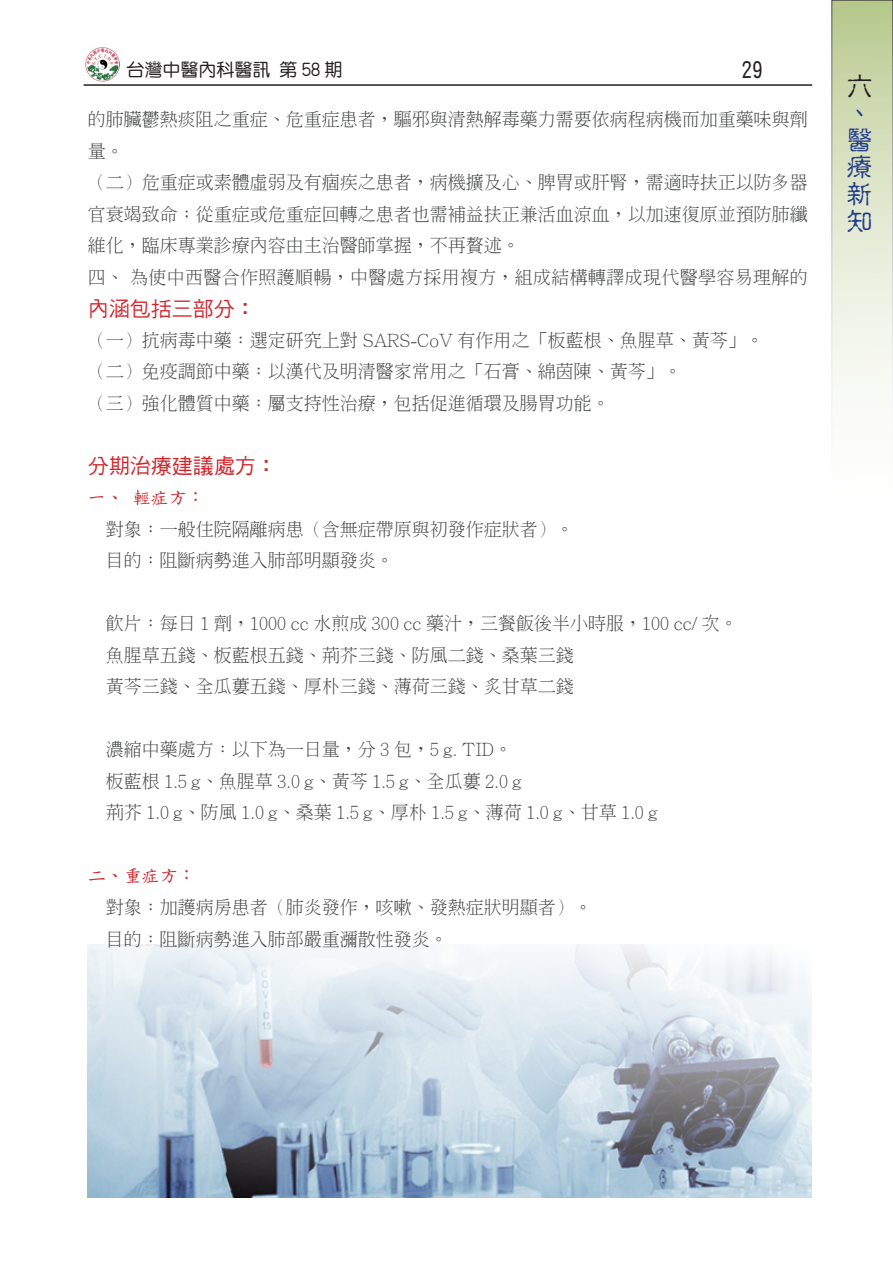
<style>
.page{position:relative;width:893px;height:1263px;background:#fff}
.page>*{position:absolute;margin:0;border:0;box-sizing:border-box;transform-origin:0 0}
.t1{font:27px/27px "DF Gu Yin W5 WIN BF";color:#253f8e}
.t2{font:27px "DF Gu Yin W5 WIN BF";color:#231f20}
.t3{font:21px "DF Hei Md HK BF";color:#d1232a}
.t4{font:21px "DF Hei Md HK BF";color:#231f20}
.t5{font:300 18px/31.5px "Adobe Ming Std";color:#454646}
.t6{font:18px "DF Yuan Md HK BF";color:#231f20}
.t7{font:18px "DF Kai Shu SB Estd BF";color:#d1232a}
</style>
<div class="page">
<hr style="left:84px;top:84px;width:728px;height:2px;background:#231f20">
<img style="left:85px;top:48px;width:34px;height:34px">
<div style="left:832px;top:0;width:61px;height:531px;background:linear-gradient(to bottom,#bfce99,#fff)"></div>
<img style="left:88px;top:945px;width:723px;height:253px">
<p class="t6" style="left:126px;top:61px;width:217px">台灣中醫內科醫訊 第 58 期</p>
<p class="t4" style="left:742px;top:61px;width:22px">29</p>
<p class="t5" style="left:88px;top:103px;width:722px">的肺臟鬱熱痰阻之重症、危重症患者，驅邪與清熱解毒藥力需要依病程病機而加重藥味與劑量。<br>（二）危重症或素體虛弱及有痼疾之患者，病機擴及心、脾胃或肝腎，需適時扶正以防多器官衰竭致命；從重症或危重症回轉之患者也需補益扶正兼活血涼血，以加速復原並預防肺纖維化，臨床專業診療內容由主治醫師掌握，不再贅述。<br>四、 為使中西醫合作照護順暢，中醫處方採用複方，組成結構轉譯成現代醫學容易理解的</p>
<p class="t3" style="left:88px;top:298px;width:170px">內涵包括三部分：</p>
<p class="t5" style="left:88px;top:324px;width:677px">（一）抗病毒中藥：選定研究上對 SARS-CoV 有作用之「板藍根、魚腥草、黃芩」。（二）免疫調節中藥：以漢代及明清醫家常用之「石膏、綿茵陳、黃芩」。<br>（三）強化體質中藥：屬支持性治療，包括促進循環及腸胃功能。</p>
<p class="t3" style="left:88px;top:456px;width:191px">分期治療建議處方：</p>
<p class="t7" style="left:88px;top:489px;width:119px">一、 輕症方：</p>
<p class="t5" style="left:106px;top:513px;width:469px">對象：一般住院隔離病患（含無症帶原與初發作症狀者）。目的：阻斷病勢進入肺部明顯發炎。</p>
<p class="t5" style="left:106px;top:607px;width:633px">飲片：每日 1 劑，1000 cc 水煎成 300 cc 藥汁，三餐飯後半小時服，100 cc/ 次。魚腥草五錢、板藍根五錢、荊芥三錢、防風二錢、桑葉三錢<br>黃芩三錢、全瓜蔞五錢、厚朴三錢、薄荷三錢、炙甘草二錢</p>
<p class="t5" style="left:106px;top:733px;width:553px">濃縮中藥處方：以下為一日量，分 3 包，5 g. TID。<br>板藍根 1.5 g、魚腥草 3.0 g、黃芩 1.5 g、全瓜蔞 2.0 g<br>荊芥 1.0 g、防風 1.0 g、桑葉 1.5 g、厚朴 1.5 g、薄荷 1.0 g、甘草 1.0 g</p>
<p class="t7" style="left:88px;top:867px;width:110px">二、重症方：</p>
<p class="t5" style="left:106px;top:891px;width:487px">對象：加護病房患者（肺炎發作，咳嗽、發熱症狀明顯者）。目的：阻斷病勢進入肺部嚴重瀰散性發炎。</p>
<h1 class="t2" style="left:846px;top:72px;width:27px">六</h1>
<h1 class="t1" style="left:846px;top:99px;width:27px">、醫療新知</h1>
</div>
